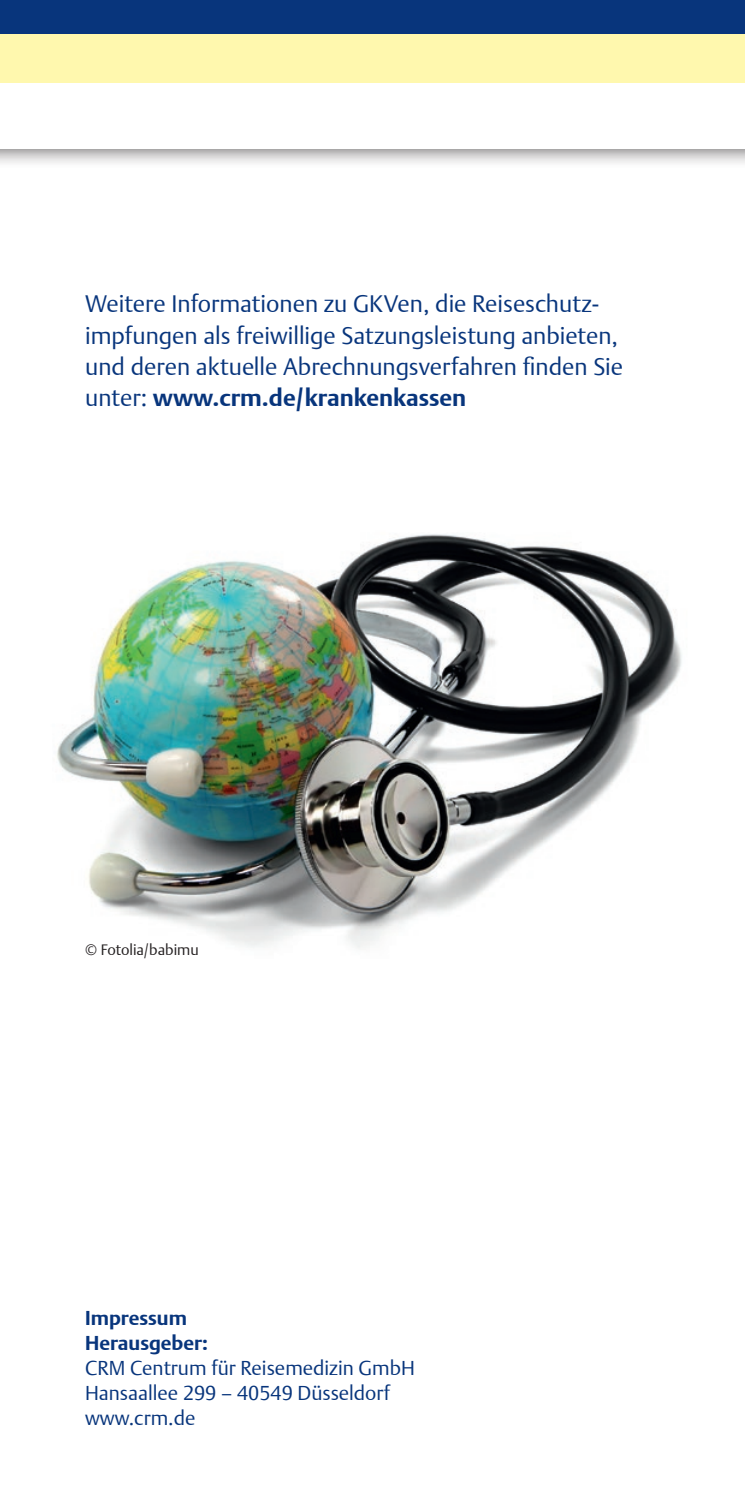
<style>
.page{position:relative;width:745px;height:1489px;background:#fff}
.page>*{position:absolute;margin:0;border:0;box-sizing:border-box;transform-origin:0 0}
.t1{font:300 23.75px/31.2px "Thieme Argo 2011";color:#08357c}
.t2{font:300 20px/25px "Thieme Argo 2011";color:#08357c}
.t3{font:700 20px/25px "Thieme Argo 2011";color:#08357c}
.t4{font:300 15px "Thieme Argo 2011";color:#231f20}
.s1{font-weight:700}
</style>
<div class="page">
<img style="left:57px;top:534px;width:625px;height:414px">
<div style="left:0;top:0;width:744px;height:169px;background:#231f20;opacity:.8"></div>
<div style="left:0;top:0;width:744px;height:149px;background:#fff"></div>
<div style="left:0;top:33px;width:744px;height:50px;background:#fff8ae"></div>
<div style="left:0;top:0;width:744px;height:33px;background:#08357c"></div>
<p class="t1" style="left:85px;top:288px;width:539px">Weitere Informationen zu GKVen, die Reiseschutz&shy;impfungen als freiwillige Satzungsleistung anbieten, und deren aktuelle Abrechnungsverfahren finden Sie unter: <span class="s1">www.crm.de/krankenkassen</span></p>
<p class="t4" style="left:85px;top:939px;width:115px">© Fotolia/babimu</p>
<p class="t3" style="left:85px;top:1305px;width:124px">Impressum<br>Herausgeber:</p>
<p class="t2" style="left:85px;top:1354px;width:331px">CRM Centrum für Reisemedizin GmbH<br>Hansaallee 299 – 40549 Düsseldorf www.crm.de</p>
</div>
